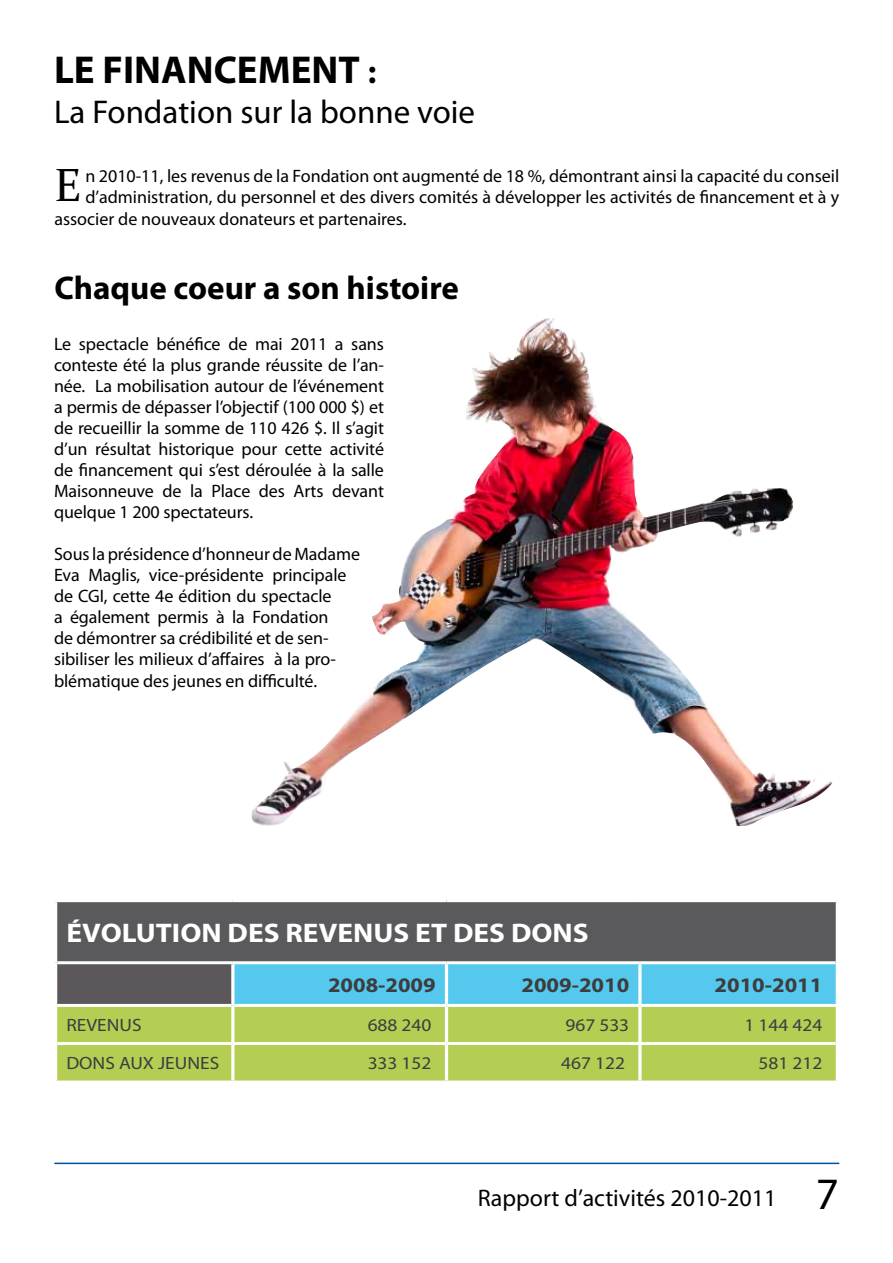
<style>
.page{position:relative;width:893px;height:1263px;background:#fff}
.page>*{position:absolute;margin:0;border:0;box-sizing:border-box;transform-origin:0 0}
.t1{font:46.5px "Constantia";color:#000}
.t2{font:700 39px "Myriad Pro";color:#000}
.t3{font:33px "Myriad Pro";color:#000}
.t4{font:700 33px "Myriad Pro";color:#000}
.t5{font:700 27px "Myriad Pro";color:#fff;scale:1.09 1}
.t6{font:24px "Myriad Pro";color:#000}
.t7{font:700 20.85px "Myriad Pro";color:#3d3d3f;scale:1.09 1}
.t8{font:18px/21px "Myriad Pro";letter-spacing:-.005em;color:#000;text-align:justify}
.t9{font:17.85px "Myriad Pro";color:#3d3d3f;scale:1.09 1}
.s1{font-size:33px}
.s2{font-size:45px}
</style>
<div class="page">
<hr style="left:54px;top:1162px;width:785px;height:2px;background:#00539f">
<div style="left:56px;top:901px;width:781px;height:62px;background:#5a595c"></div>
<div style="left:56px;top:963px;width:177px;height:42px;background:#5c575a"></div>
<div style="left:234px;top:964px;width:602px;height:40px;background:#55c9ed"></div>
<div style="left:57px;top:1007px;width:779px;height:73px;background:#b4ce54"></div>
<hr style="left:54px;top:899px;width:179px;height:3px;background:#fff">
<hr style="left:233px;top:899px;width:213px;height:3px;background:#fff">
<hr style="left:446px;top:899px;width:194px;height:3px;background:#fff">
<hr style="left:640px;top:899px;width:199px;height:3px;background:#fff">
<hr style="left:57px;top:961px;width:176px;height:3px;background:#fff">
<hr style="left:233px;top:961px;width:213px;height:3px;background:#fff">
<hr style="left:446px;top:961px;width:194px;height:3px;background:#fff">
<hr style="left:640px;top:961px;width:196px;height:3px;background:#fff">
<hr style="left:54px;top:1004px;width:177px;height:3px;background:#fff">
<hr style="left:57px;top:1042px;width:176px;height:3px;background:#fff">
<hr style="left:233px;top:1042px;width:213px;height:3px;background:#fff">
<hr style="left:446px;top:1042px;width:194px;height:3px;background:#fff">
<hr style="left:640px;top:1042px;width:196px;height:3px;background:#fff">
<hr style="left:54px;top:902px;width:3px;height:61px;background:#fff">
<hr style="left:836px;top:902px;width:3px;height:61px;background:#fff">
<hr style="left:54px;top:963px;width:3px;height:41px;background:#fff">
<hr style="left:231px;top:964px;width:3px;height:41px;background:#fff">
<hr style="left:445px;top:964px;width:3px;height:40px;background:#fff">
<svg style="left:638px;top:964px;width:4px;height:40px"></svg>
<hr style="left:231px;top:1005px;width:3px;height:37px;background:#fff">
<hr style="left:445px;top:1007px;width:3px;height:35px;background:#fff">
<svg style="left:638px;top:1007px;width:4px;height:35px"></svg>
<hr style="left:231px;top:1045px;width:3px;height:35px;background:#fff">
<hr style="left:445px;top:1045px;width:3px;height:35px;background:#fff">
<svg style="left:638px;top:1045px;width:4px;height:35px"></svg>
<img style="left:251px;top:318px;width:582px;height:508px">
<h2 class="t2" style="left:54px;top:45px;width:324px">LE FINANCEMENT <span class="s1">:</span></h2>
<h3 class="t3" style="left:54px;top:91px;width:423px">La Fondation sur la bonne voie</h3>
<p class="t8" style="left:85px;top:165px;width:755px">n 2010-11, les revenus de la Fondation ont augmenté de 18 %, démontrant ainsi la capacité du conseil</p>
<p class="t8" style="left:85px;top:186px;width:755px">d’administration, du personnel et des divers comités à développer les activités de financement et à y</p>
<p class="t8" style="left:54px;top:208px;width:354px">associer de nouveaux donateurs et partenaires.</p>
<h1 class="t1" style="left:54px;top:154px;width:29px">E</h1>
<h3 class="t4" style="left:54px;top:266px;width:406px">Chaque coeur a son histoire</h3>
<p class="t8" style="left:54px;top:333px;width:331px">Le spectacle bénéfice de mai 2011 a sans conteste été la plus grande réussite de l’an&shy;née. La mobilisation autour de l’événement a permis de dépasser l’objectif (100 000 $) et de recueillir la somme de 110 426 $. Il s’agit d’un résultat historique pour cette activité de financement qui s’est déroulée à la salle Maisonneuve de la Place des Arts devant quelque 1 200 spectateurs.</p>
<p class="t8" style="left:54px;top:543px;width:308px;text-align:left">Sous la présidence d’honneur de Madame Eva Maglis, vice-présidente principale de CGI, cette 4e édition du spectacle<br>a également permis à la Fondation<br>de démontrer sa crédibilité et de sen&shy;sibiliser les milieux d’affaires à la pro&shy;blématique des jeunes en difficulté.</p>
<h3 class="t5" style="left:66px;top:915px;width:481px">ÉVOLUTION DES REVENUS ET DES DONS</h3>
<p class="t7" style="left:328px;top:971px;width:100px">2008-2009</p>
<p class="t7" style="left:521px;top:971px;width:100px">2009-2010</p>
<p class="t7" style="left:715px;top:971px;width:100px">2010-2011</p>
<p class="t9" style="left:66px;top:1014px;width:71px">REVENUS</p>
<p class="t9" style="left:368px;top:1014px;width:60px">688 240</p>
<p class="t9" style="left:565px;top:1014px;width:60px">967 533</p>
<p class="t9" style="left:744px;top:1014px;width:73px">1 144 424</p>
<p class="t9" style="left:66px;top:1052px;width:142px">DONS AUX JEUNES</p>
<p class="t9" style="left:368px;top:1052px;width:60px">333 152</p>
<p class="t9" style="left:561px;top:1052px;width:60px">467 122</p>
<p class="t9" style="left:758px;top:1052px;width:60px">581 212</p>
<h3 class="t6" style="left:478px;top:1183px;width:363px">Rapport d’activités 2010-2011 <span class="s2">7</span></h3>
</div>
